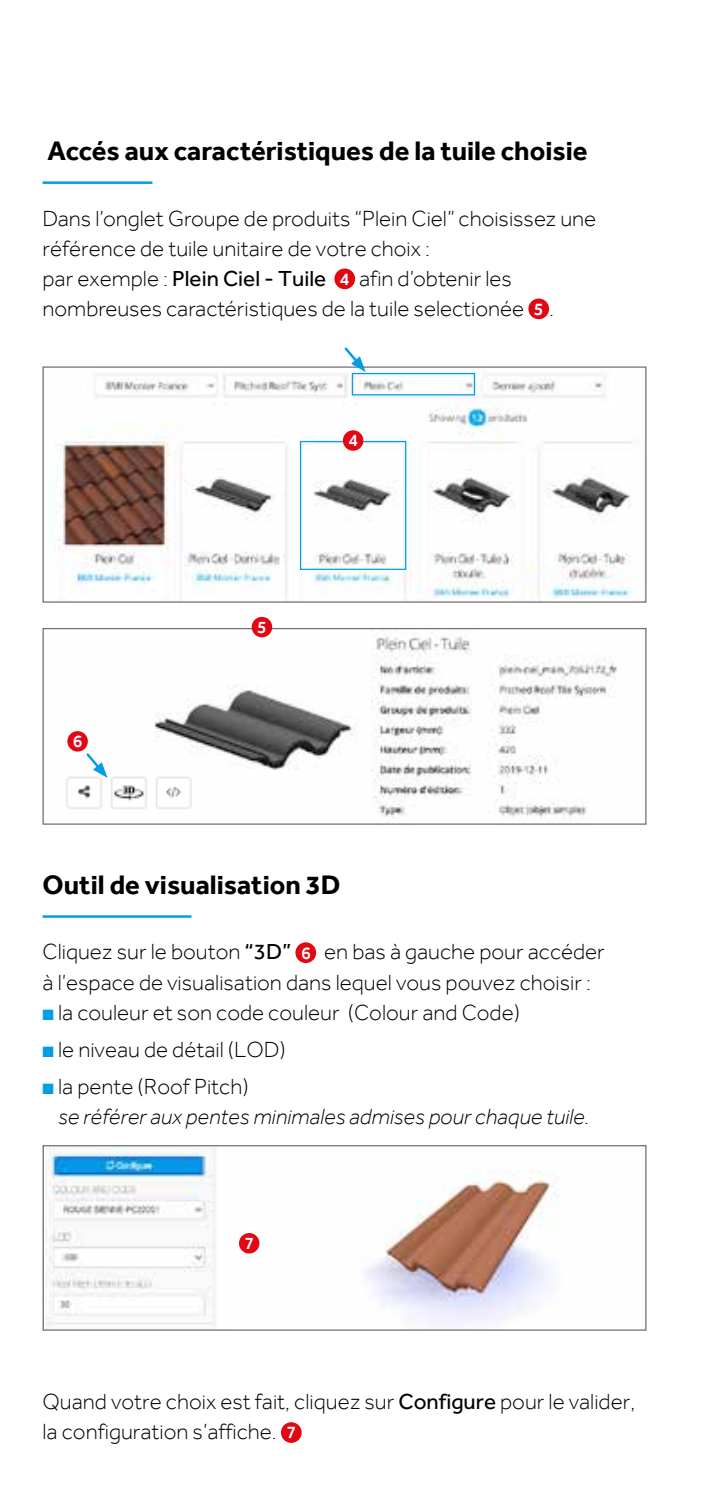
<style>
.page{position:relative;width:702px;height:1489px;background:#fff}
.page>*{position:absolute;margin:0;border:0;box-sizing:border-box;transform-origin:0 0}
.t1{font:700 27.5px "Effra";color:#000}
.t2{font:300 22.5px/30px "Effra";color:#000}
.t3{font:italic 300 22.5px/30px "Effra";color:#000}
.t4{font:500 17.75px "Effra";color:#fff}
.s1{font-weight:400}
.s2{font-weight:500;font-size:18px;color:#fff}
.s3{color:#009fe3}
.s4{font-style:normal}
</style>
<div class="page">
<img style="left:45px;top:1146px;width:599px;height:182px">
<div style="left:43px;top:1144px;width:603px;height:186px;border:1px solid #706f6f"></div>
<img style="left:67px;top:630px;width:550px;height:190px">
<div style="left:43px;top:628px;width:603px;height:196px;border:1px solid #706f6f"></div>
<img style="left:66px;top:768px;width:130px;height:47px">
<div style="left:67px;top:731px;width:21px;height:20px;background:#e30613;border-radius:50%"></div>
<div style="left:252px;top:617px;width:20px;height:20px;background:#e30613;border-radius:50%"></div>
<svg style="left:84px;top:751px;width:24px;height:27px"></svg>
<hr style="left:43px;top:181px;width:109px;height:3px;background:#009fe3">
<div style="left:334px;top:268px;width:21px;height:21px;background:#e30613;border-radius:50%"></div>
<div style="left:528px;top:298px;width:21px;height:21px;background:#e30613;border-radius:50%"></div>
<hr style="left:43px;top:915px;width:148px;height:2px;background:#009fe3">
<div style="left:295px;top:942px;width:21px;height:21px;background:#e30613;border-radius:50%"></div>
<div style="left:281px;top:1421px;width:20px;height:21px;background:#e30613;border-radius:50%"></div>
<div style="left:239px;top:1232px;width:20px;height:21px;background:#e30613;border-radius:50%"></div>
<img style="left:55px;top:372px;width:589px;height:228px">
<div style="left:43px;top:366px;width:603px;height:236px;border:1px solid #706f6f"></div>
<div style="left:300px;top:441px;width:106px;height:129px;border:1px solid #009fe3"></div>
<div style="left:343px;top:430px;width:20px;height:21px;background:#e30613;border-radius:50%"></div>
<div style="left:352px;top:373px;width:123px;height:22px;border:1px solid #009fe3"></div>
<svg style="left:342px;top:347px;width:24px;height:25px"></svg>
<p class="t1" style="left:47px;top:135px;width:541px">Accés aux caractéristiques de la tuile choisie</p>
<p class="t2" style="left:43px;top:203px;width:555px">Dans l’onglet Groupe de produits “Plein Ciel” choisissez une référence de tuile unitaire de votre choix :<br>par exemple : <span class="s1">Plein Ciel - Tuile</span> <span class="s2">4</span> afin d’obtenir les nombreuses caractéristiques de la tuile selectionée <span class="s2">5</span> .</p>
<p class="t4" style="left:348px;top:430px;width:11px">4</p>
<p class="t4" style="left:73px;top:730px;width:11px">6</p>
<p class="t4" style="left:257px;top:616px;width:11px">5</p>
<p class="t1" style="left:43px;top:868px;width:299px">Outil de visualisation 3D</p>
<p class="t2" style="left:43px;top:936px;width:564px">Cliquez sur le bouton <span class="s1">“3D”</span> <span class="s2">6</span> en bas à gauche pour accéder à l’espace de visualisation dans lequel vous pouvez choisir :</p>
<p class="t2" style="left:43px;top:996px;width:479px"><span class="s3">■</span> la couleur et son code couleur (Colour and Code)</p>
<p class="t2" style="left:43px;top:1033px;width:245px"><span class="s3">■</span> le niveau de détail (LOD)</p>
<p class="t3" style="left:58px;top:1070px;width:533px;text-indent:-16px"><span class="s3">■</span> <span class="s4">la pente (Roof Pitch)<br></span>se référer aux pentes minimales admises pour chaque tuile.</p>
<p class="t4" style="left:244px;top:1232px;width:11px">7</p>
<p class="t2" style="left:43px;top:1386px;width:594px">Quand votre choix est fait, cliquez sur <span class="s1">Configure</span> pour le valider, la configuration s’affiche. <span class="s2">7</span></p>
</div>
